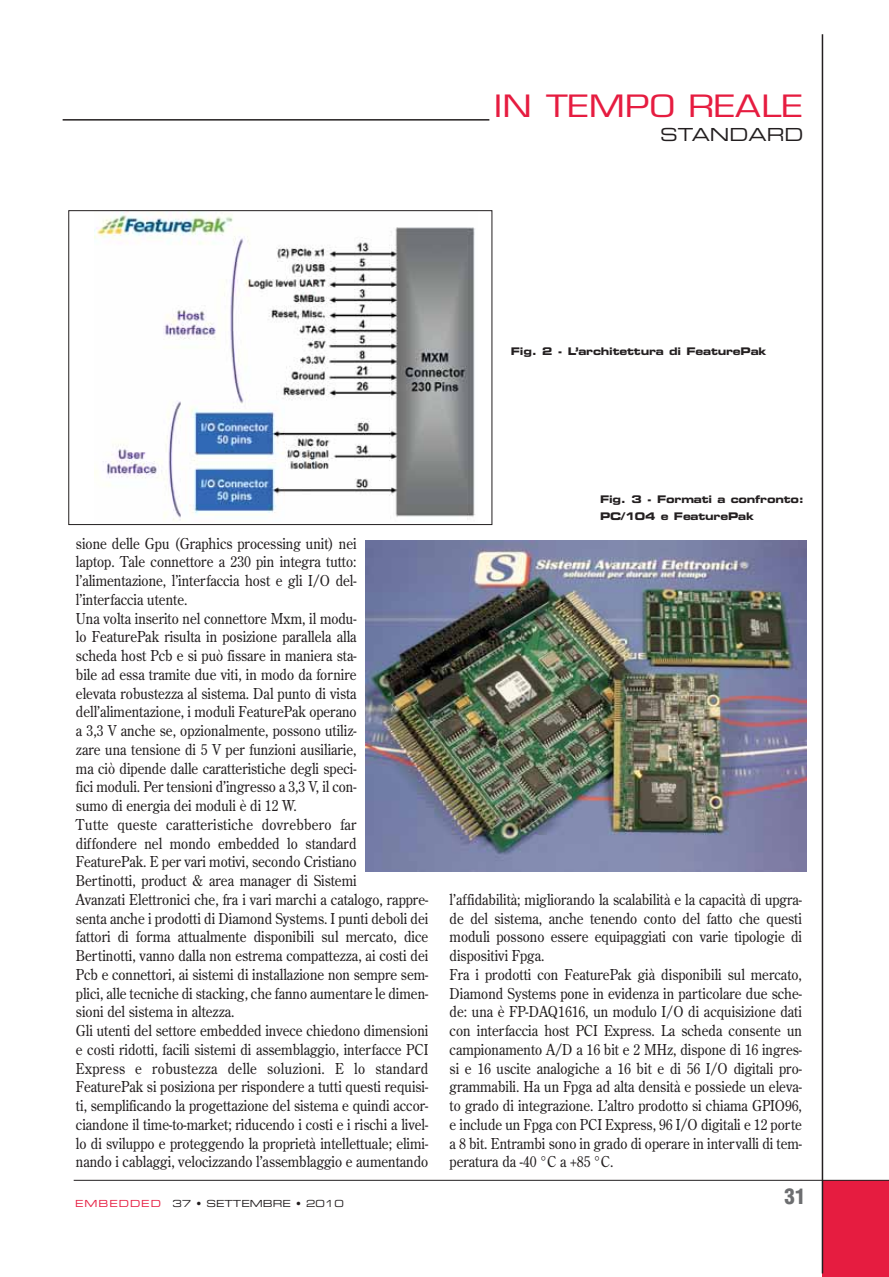
<style>
.page{position:relative;width:889px;height:1277px;background:#fff}
.page>*{position:absolute;margin:0;border:0;box-sizing:border-box;transform-origin:0 0}
.t1{font:30px "Eurostile LT";color:#e61c40;scale:1.25 1}
.t2{font:900 condensed 21px "Helvetica LT";color:#6d6e70}
.t3{font:18px "Eurostile LT Extended Two";color:#231f20}
.t4{font:15px/18.8px "Century Old Style LT";color:#231f20;scale:.9 1}
.t5{font:10.5px/16.5px "Eurostile LT Bold Extended Two";letter-spacing:-.02em;color:#231f20}
.t6{font:9.75px "Eurostile LT Extended Two";color:#231f20}
.s1{color:#e61c40}
</style>
<div class="page">
<div style="left:822px;top:1180px;width:66px;height:97px;background:#e61c40"></div>
<hr style="left:74px;top:1180px;width:814px;height:1px;background:#231f20">
<hr style="left:821px;top:34px;width:2px;height:1239px;background:#231f20">
<hr style="left:63px;top:119px;width:426px;height:2px;background:#231f20">
<img style="left:94px;top:212px;width:381px;height:309px">
<div style="left:68px;top:210px;width:424px;height:315px;border:1px solid #231f20"></div>
<img style="left:365px;top:541px;width:441px;height:331px">
<h1 class="t1" style="left:494px;top:94px;width:249px">IN TEMPO REALE</h1>
<p class="t3" style="left:660px;top:124px;width:145px">STANDARD</p>
<p class="t5" style="left:510px;top:343px;width:257px">Fig. 2 - L’architettura di FeaturePak</p>
<p class="t4" style="left:76px;top:535px;width:393px">sione delle Gpu (Graphics processing unit) nei<br>laptop. Tale connettore a 230 pin integra tutto: l’alimentazione, l’interfaccia host e gli I/O del-<br>l’interfaccia utente.<br>Una volta inserito nel connettore Mxm, il modu-<br>lo FeaturePak risulta in posizione parallela alla<br>scheda host Pcb e si può fissare in maniera sta-<br>bile ad essa tramite due viti, in modo da fornire<br>elevata robustezza al sistema. Dal punto di vista dell’alimentazione, i moduli FeaturePak operano<br>a 3,3 V anche se, opzionalmente, possono utiliz-<br>zare una tensione di 5 V per funzioni ausiliarie,<br>ma ciò dipende dalle caratteristiche degli speci-<br>fici moduli. Per tensioni d’ingresso a 3,3 V, il con-<br>sumo di energia dei moduli è di 12 W.<br>Tutte queste caratteristiche dovrebbero far<br>diffondere nel mondo embedded lo standard FeaturePak. E per vari motivi, secondo Cristiano<br>Bertinotti, product &amp; area manager di Sistemi<br>Avanzati Elettronici che, fra i vari marchi a catalogo, rappre&shy;senta anche i prodotti di Diamond Systems. I punti deboli dei fattori di forma attualmente disponibili sul mercato, dice Bertinotti, vanno dalla non estrema compattezza, ai costi dei Pcb e connettori, ai sistemi di installazione non sempre sem&shy;plici, alle tecniche di stacking, che fanno aumentare le dimen&shy;sioni del sistema in altezza.<br>Gli utenti del settore embedded invece chiedono dimensioni e costi ridotti, facili sistemi di assemblaggio, interfacce PCI Express e robustezza delle soluzioni. E lo standard FeaturePak si posiziona per rispondere a tutti questi requisi&shy;ti, semplificando la progettazione del sistema e quindi accor&shy;ciandone il time-to-market; riducendo i costi e i rischi a livel&shy;lo di sviluppo e proteggendo la proprietà intellettuale; elimi&shy;nando i cablaggi, velocizzando l’assemblaggio e aumentando</p>
<p class="t6" style="left:75px;top:1198px;width:270px"><span class="s1">EMBEDDED</span> 37 • SETTEMBRE • 2010</p>
<p class="t5" style="left:600px;top:492px;width:205px">Fig. 3 - Formati a confronto:<br>PC/104 e FeaturePak</p>
<p class="t4" style="left:449px;top:891px;width:393px">l’affidabilità; migliorando la scalabilità e la capacità di upgra&shy;de del sistema, anche tenendo conto del fatto che questi moduli possono essere equipaggiati con varie tipologie di dispositivi Fpga.<br>Fra i prodotti con FeaturePak già disponibili sul mercato, Diamond Systems pone in evidenza in particolare due sche&shy;de: una è FP-DAQ1616, un modulo I/O di acquisizione dati con interfaccia host PCI Express. La scheda consente un campionamento A/D a 16 bit e 2 MHz, dispone di 16 ingres&shy;si e 16 uscite analogiche a 16 bit e di 56 I/O digitali pro&shy;grammabili. Ha un Fpga ad alta densità e possiede un eleva&shy;to grado di integrazione. L’altro prodotto si chiama GPIO96, e include un Fpga con PCI Express, 96 I/O digitali e 12 porte a 8 bit. Entrambi sono in grado di operare in intervalli di tem&shy;peratura da -40 °C a +85 °C.</p>
<h2 class="t2" style="left:784px;top:1183px;width:22px">31</h2>
</div>
